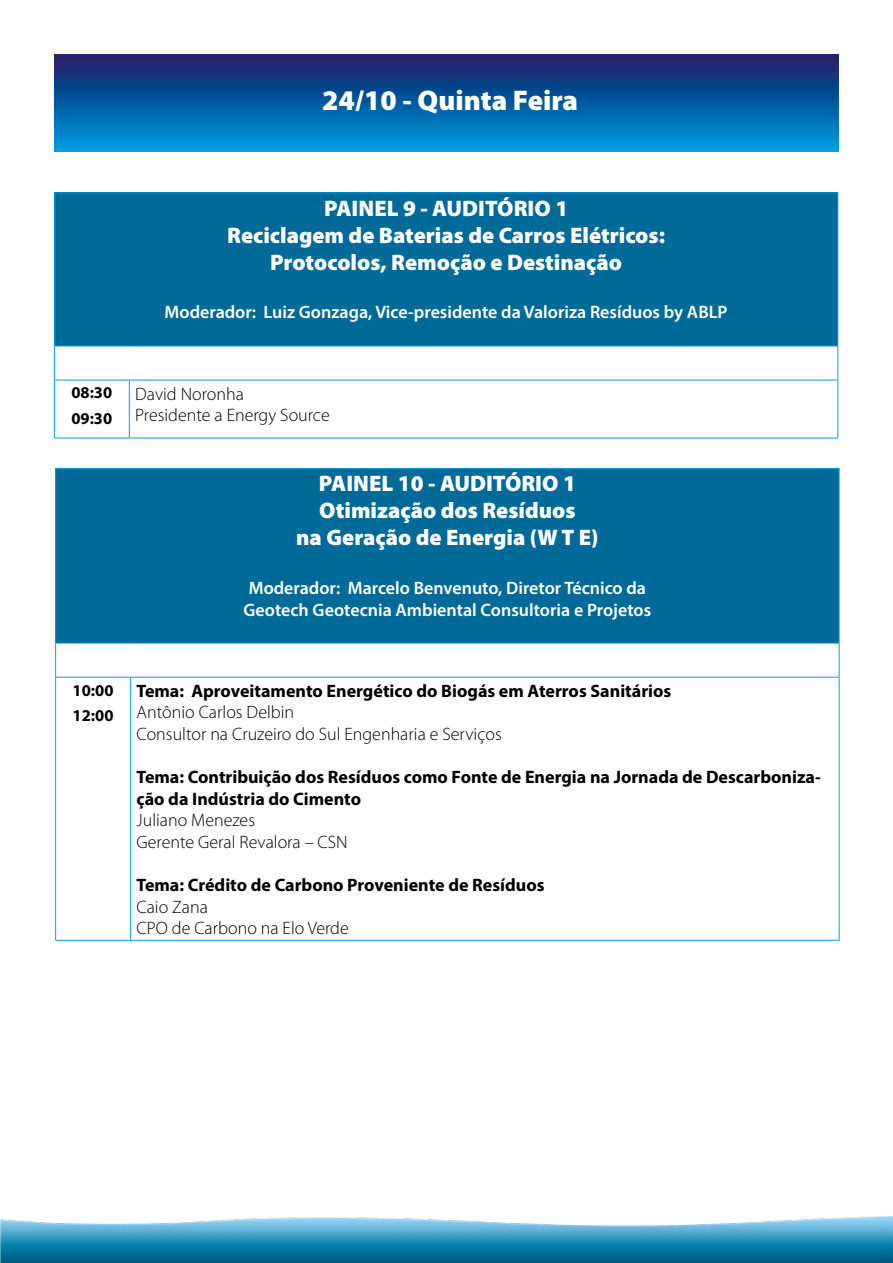
<style>
.page{position:relative;width:893px;height:1263px;background:#fff}
.page>*{position:absolute;margin:0;border:0;box-sizing:border-box;transform-origin:0 0}
.t1{font:900 28.5px "Myriad Pro";color:#fff}
.t2{font:900 22.5px/27px "Myriad Pro";color:#fff;text-align:center}
.t3{font:700 18px/21.6px "Myriad Pro";color:#000}
.t4{font:300 18px/21.6px "Myriad Pro";color:#000}
.t5{font:600 18px/21.6px "Myriad Pro";color:#fff}
.t6{font:700 16.5px/25.5px "Myriad Pro";color:#000}
</style>
<div class="page">
<img style="left:0;top:1216px;width:893px;height:47px">
<div style="left:56px;top:468px;width:783px;height:175px;background:#006a98"></div>
<hr style="left:55px;top:468px;width:76px;height:1px;background:#009fe3">
<hr style="left:55px;top:469px;width:1px;height:174px;background:#009fe3">
<hr style="left:131px;top:468px;width:708px;height:1px;background:#009fe3">
<hr style="left:839px;top:469px;width:1px;height:174px;background:#009fe3">
<hr style="left:55px;top:643px;width:76px;height:1px;background:#009fe3">
<hr style="left:55px;top:643px;width:1px;height:34px;background:#009fe3">
<hr style="left:131px;top:643px;width:708px;height:1px;background:#009fe3">
<hr style="left:839px;top:643px;width:1px;height:34px;background:#009fe3">
<hr style="left:55px;top:677px;width:76px;height:1px;background:#009fe3">
<hr style="left:55px;top:677px;width:1px;height:263px;background:#009fe3">
<hr style="left:131px;top:677px;width:708px;height:1px;background:#009fe3">
<hr style="left:130px;top:677px;width:1px;height:263px;background:#009fe3">
<hr style="left:839px;top:677px;width:1px;height:263px;background:#009fe3">
<hr style="left:55px;top:940px;width:76px;height:1px;background:#009fe3">
<hr style="left:131px;top:940px;width:708px;height:1px;background:#009fe3">
<svg style="left:54px;top:54px;width:785px;height:97px;background:#095aa0"></svg>
<div style="left:54px;top:193px;width:784px;height:153px;background:#006a98"></div>
<hr style="left:54px;top:193px;width:75px;height:1px;background:#009fe3">
<hr style="left:54px;top:193px;width:1px;height:153px;background:#009fe3">
<hr style="left:129px;top:193px;width:709px;height:1px;background:#009fe3">
<hr style="left:837px;top:193px;width:1px;height:153px;background:#009fe3">
<hr style="left:54px;top:346px;width:75px;height:1px;background:#009fe3">
<hr style="left:54px;top:346px;width:1px;height:34px;background:#009fe3">
<hr style="left:129px;top:346px;width:709px;height:1px;background:#009fe3">
<hr style="left:837px;top:346px;width:1px;height:34px;background:#009fe3">
<hr style="left:54px;top:380px;width:75px;height:1px;background:#009fe3">
<hr style="left:54px;top:380px;width:1px;height:58px;background:#009fe3">
<hr style="left:129px;top:380px;width:709px;height:1px;background:#009fe3">
<hr style="left:129px;top:380px;width:1px;height:58px;background:#009fe3">
<hr style="left:837px;top:380px;width:1px;height:58px;background:#009fe3">
<hr style="left:54px;top:438px;width:75px;height:1px;background:#009fe3">
<hr style="left:129px;top:438px;width:709px;height:1px;background:#009fe3">
<h1 class="t1" style="left:322px;top:84px;width:257px">24/10 - Quinta Feira</h1>
<p class="t2" style="left:227px;top:195px;width:439px">PAINEL 9 - AUDITÓRIO 1<br>Reciclagem de Baterias de Carros Elétricos:<br>Protocolos, Remoção e Destinação</p>
<p class="t5" style="left:165px;top:301px;width:565px">Moderador: Luiz Gonzaga, Vice-presidente da Valoriza Resíduos by ABLP</p>
<p class="t6" style="left:71px;top:380px;width:42px">08:30<br>09:30</p>
<p class="t4" style="left:135px;top:383px;width:196px">David Noronha<br>Presidente a Energy Source</p>
<p class="t2" style="left:296px;top:470px;width:304px">PAINEL 10 - AUDITÓRIO 1<br>Otimização dos Resíduos<br>na Geração de Energia (W T E)</p>
<p class="t5" style="left:243px;top:577px;width:409px">Moderador: Marcelo Benvenuto, Diretor Técnico da<br>Geotech Geotecnia Ambiental Consultoria e Projetos</p>
<p class="t6" style="left:73px;top:677px;width:42px">10:00<br>12:00</p>
<p class="t3" style="left:137px;top:679px;width:536px">Tema: Aproveitamento Energético do Biogás em Aterros Sanitários</p>
<p class="t4" style="left:137px;top:702px;width:367px">Antônio Carlos Delbin<br>Consultor na Cruzeiro do Sul Engenharia e Serviços</p>
<p class="t3" style="left:137px;top:766px;width:686px">Tema: Contribuição dos Resíduos como Fonte de Energia na Jornada de Descarboniza&shy;ção da Indústria do Cimento</p>
<p class="t4" style="left:137px;top:810px;width:213px">Juliano Menezes<br>Gerente Geral Revalora – CSN</p>
<p class="t3" style="left:137px;top:874px;width:409px">Tema: Crédito de Carbono Proveniente de Resíduos</p>
<p class="t4" style="left:137px;top:896px;width:214px">Caio Zana<br>CPO de Carbono na Elo Verde</p>
</div>
